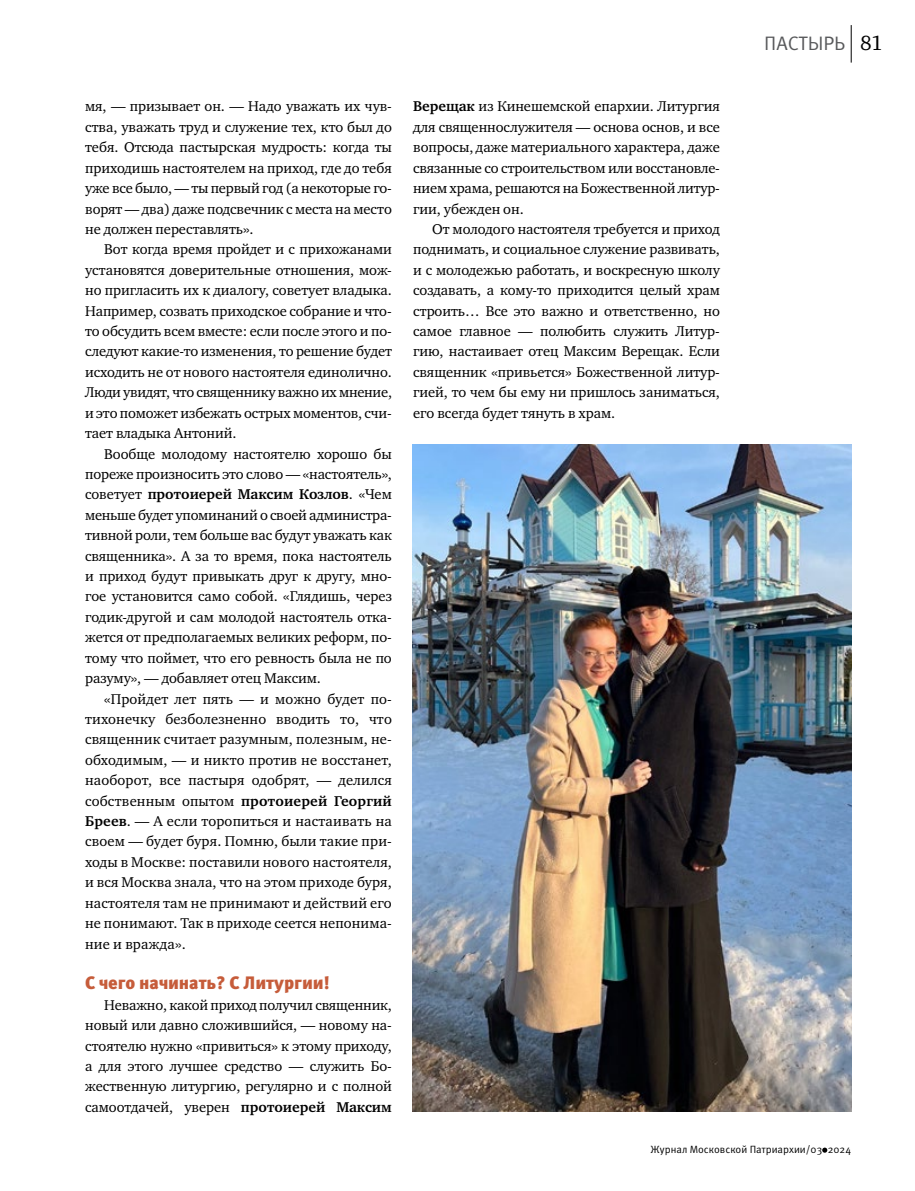
<style>
.page{position:relative;width:915px;height:1191px;background:#fff}
.page>*{position:absolute;margin:0;border:0;box-sizing:border-box;transform-origin:0 0}
.t1{font:19.5px "Meta Pro";letter-spacing:-.005em;color:#58595b}
.t2{font:900 18px "Meta Pro";letter-spacing:-.005em;color:#c65c3a}
.t3{font:14.55px/20.4px "Charter ITC";letter-spacing:-.005em;color:#000;text-align:justify}
.t4{font:10.5px "Meta Pro";color:#000}
.s1{font-weight:700}
.s2{font-family:"Charter ITC";font-size:21px;color:#000}
</style>
<div class="page">
<svg style="left:822px;top:1147px;width:5px;height:5px"></svg>
<hr style="left:850px;top:25px;width:1px;height:38px;background:#000">
<img style="left:412px;top:444px;width:438px;height:667px">
<p class="t3" style="left:85px;top:96px;width:308px">мя, — призывает он. — Надо уважать их чув&shy;ства, уважать труд и служение тех, кто был до тебя. Отсюда пастырская мудрость: когда ты приходишь настоятелем на приход, где до тебя уже все было, — ты первый год (а некоторые го&shy;ворят — два) даже подсвечник с места на место не должен переставлять».</p>
<p class="t3" style="left:85px;top:239px;width:308px;text-indent:19px">Вот когда время пройдет и с прихожанами установятся доверительные отношения, мож&shy;но пригласить их к диалогу, советует владыка.<br>Например, созвать приходское собрание и что&shy;то обсудить всем вместе: если после этого и по&shy;следуют какие-то изменения, то решение будет исходить не от нового настоятеля единолично.<br>Люди увидят, что священнику важно их мнение, и это поможет избежать острых моментов, счи&shy;тает владыка Антоний.</p>
<p class="t3" style="left:85px;top:443px;width:308px;text-indent:19px">Вообще молодому настоятелю хорошо бы пореже произносить это слово — «настоятель», советует <span class="s1">протоиерей Максим Козлов</span>. «Чем меньше будет упоминаний о своей администра&shy;тивной роли, тем больше вас будут уважать как священника». А за то время, пока настоятель и приход будут привыкать друг к другу, мно&shy;гое установится само собой. «Глядишь, через годик-другой и сам молодой настоятель отка&shy;жется от предполагаемых великих реформ, по&shy;тому что поймет, что его ревность была не по разуму», — добавляет отец Максим.</p>
<p class="t3" style="left:85px;top:688px;width:308px;text-indent:19px">«Пройдет лет пять — и можно будет по&shy;тихонечку безболезненно вводить то, что священник считает разумным, полезным, не&shy;обходимым, — и никто против не восстанет, наоборот, все пастыря одобрят, — делился собственным опытом <span class="s1">протоиерей Георгий Бреев</span>. — А если торопиться и настаивать на своем — будет буря. Помню, были такие при&shy;ходы в Москве: поставили нового настоятеля, и вся Москва знала, что на этом приходе буря, настоятеля там не принимают и действий его не понимают. Так в приходе сеется непонима&shy;ние и вражда».</p>
<p class="t2" style="left:85px;top:971px;width:246px">С чего начинать? С Литургии!</p>
<p class="t3" style="left:85px;top:994px;width:308px;text-indent:19px">Неважно, какой приход получил священник, новый или давно сложившийся, — новому на&shy;стоятелю нужно «привиться» к этому приходу, а для этого лучшее средство — служить Бо&shy;жественную литургию, регулярно и с полной самоотдачей, уверен <span class="s1">протоиерей Максим</span></p>
<p class="t3" style="left:413px;top:96px;width:308px"><span class="s1">Верещак</span> из Кинешемской епархии. Литургия для священнослужителя — основа основ, и все вопросы, даже материального характера, даже связанные со строительством или восстановле&shy;нием храма, решаются на Божественной литур&shy;гии, убежден он.</p>
<p class="t3" style="left:413px;top:219px;width:308px;text-indent:19px">От молодого настоятеля требуется и приход поднимать, и социальное служение развивать, и с молодежью работать, и воскресную школу создавать, а кому-то приходится целый храм строить… Все это важно и ответственно, но самое главное — полюбить служить Литур&shy;гию, настаивает отец Максим Верещак. Если священник «привьется» Божественной литур&shy;гией, то чем бы ему ни пришлось заниматься, его всегда будет тянуть в храм.</p>
<h1 class="t1" style="left:764px;top:31px;width:120px">ПАСТЫРЬ <span class="s2">81</span></h1>
<p class="t4" style="left:650px;top:1142px;width:202px">Журнал Московской Патриархии/03 2024</p>
</div>
